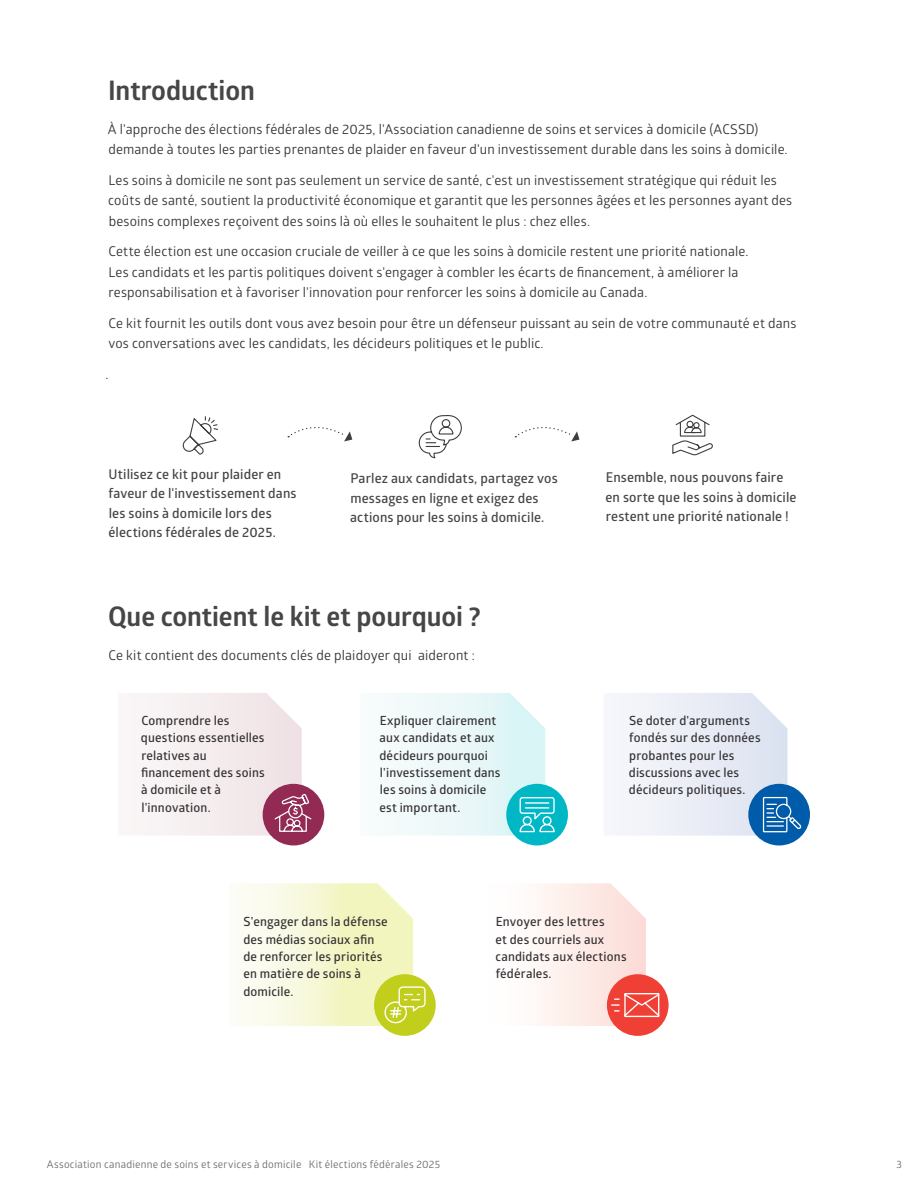
<style>
.page{position:relative;width:918px;height:1188px;background:#fff}
.page>*{position:absolute;margin:0;border:0;box-sizing:border-box;transform-origin:0 0}
.t1{font:700 27px "Glober";color:#464547}
.t2{font:13.5px/20.2px "Glober";letter-spacing:.01em;color:#363436}
.t3{font:600 13.5px/19.5px "Glober";letter-spacing:.01em;color:#464547}
.t4{font:600 12.6px/17.2px "Glober";letter-spacing:.015em;color:#363436}
.t5{font:10.5px "Glober";letter-spacing:.02em;color:#6f6b6c}
</style>
<div class="page">
<div style="left:748px;top:784px;width:62px;height:61px;background:#005baa;border-radius:50%"></div>
<svg style="left:620px;top:693px;width:182px;height:143px"></svg>
<div style="left:506px;top:784px;width:62px;height:61px;background:#00b7c6;border-radius:50%"></div>
<svg style="left:394px;top:693px;width:161px;height:143px"></svg>
<div style="left:607px;top:974px;width:62px;height:62px;background:#f04036;border-radius:50%"></div>
<svg style="left:539px;top:883px;width:122px;height:143px"></svg>
<div style="left:374px;top:974px;width:62px;height:62px;background:#c1ce1c;border-radius:50%"></div>
<svg style="left:239px;top:883px;width:187px;height:143px"></svg>
<div style="left:263px;top:784px;width:61px;height:61px;background:#932a54;border-radius:50%"></div>
<svg style="left:146px;top:693px;width:167px;height:143px"></svg>
<svg style="left:672px;top:414px;width:41px;height:42px"></svg>
<svg style="left:182px;top:416px;width:36px;height:39px"></svg>
<svg style="left:288px;top:427px;width:64px;height:14px"></svg>
<svg style="left:418px;top:415px;width:44px;height:44px"></svg>
<svg style="left:515px;top:427px;width:64px;height:14px"></svg>
<h1 class="t1" style="left:108px;top:71px;width:148px">Introduction</h1>
<p class="t2" style="left:108px;top:119px;width:681px">À l'approche des élections fédérales de 2025, l'Association canadienne de soins et services à domicile (ACSSD) demande à toutes les parties prenantes de plaider en faveur d'un investissement durable dans les soins à domicile.</p>
<p class="t2" style="left:108px;top:170px;width:686px">Les soins à domicile ne sont pas seulement un service de santé, c'est un investissement stratégique qui réduit les coûts de santé, soutient la productivité économique et garantit que les personnes âgées et les personnes ayant des besoins complexes reçoivent des soins là où elles le souhaitent le plus : chez elles.</p>
<p class="t2" style="left:109px;top:241px;width:642px">Cette élection est une occasion cruciale de veiller à ce que les soins à domicile restent une priorité nationale.<br>Les candidats et les partis politiques doivent s'engager à combler les écarts de financement, à améliorer la responsabilisation et à favoriser l'innovation pour renforcer les soins à domicile au Canada.</p>
<p class="t2" style="left:108px;top:312px;width:690px">Ce kit fournit les outils dont vous avez besoin pour être un défenseur puissant au sein de votre communauté et dans vos conversations avec les candidats, les décideurs politiques et le public.</p>
<p class="t2" style="left:106px;top:363px;width:5px">.</p>
<p class="t3" style="left:109px;top:464px;width:190px">Utilisez ce kit pour plaider en faveur de l'investissement dans les soins à domicile lors des élections fédérales de 2025.</p>
<p class="t3" style="left:350px;top:469px;width:209px">Parlez aux candidats, partagez vos messages en ligne et exigez des actions pour les soins à domicile.</p>
<h1 class="t1" style="left:108px;top:597px;width:374px">Que contient le kit et pourquoi ?</h1>
<p class="t2" style="left:109px;top:644px;width:368px">Ce kit contient des documents clés de plaidoyer qui aideront :</p>
<p class="t4" style="left:141px;top:711px;width:125px">Comprendre les questions essentielles relatives au financement des soins à domicile et à l'innovation.</p>
<p class="t4" style="left:379px;top:711px;width:123px">Expliquer clairement aux candidats et aux décideurs pourquoi l'investissement dans les soins à domicile est important.</p>
<p class="t3" style="left:605px;top:467px;width:192px">Ensemble, nous pouvons faire en sorte que les soins à domicile restent une priorité nationale !</p>
<p class="t4" style="left:629px;top:711px;width:133px">Se doter d'arguments fondés sur des données probantes pour les discussions avec les décideurs politiques.</p>
<p class="t4" style="left:243px;top:913px;width:146px">S'engager dans la défense des médias sociaux afin de renforcer les priorités en matière de soins à domicile.</p>
<p class="t4" style="left:495px;top:913px;width:133px">Envoyer des lettres<br>et des courriels aux candidats aux élections fédérales.</p>
<p class="t5" style="left:47px;top:1157px;width:395px">Association canadienne de soins et services à domicile Kit élections fédérales 2025</p>
<p class="t5" style="left:896px;top:1157px;width:7px">3</p>
</div>
